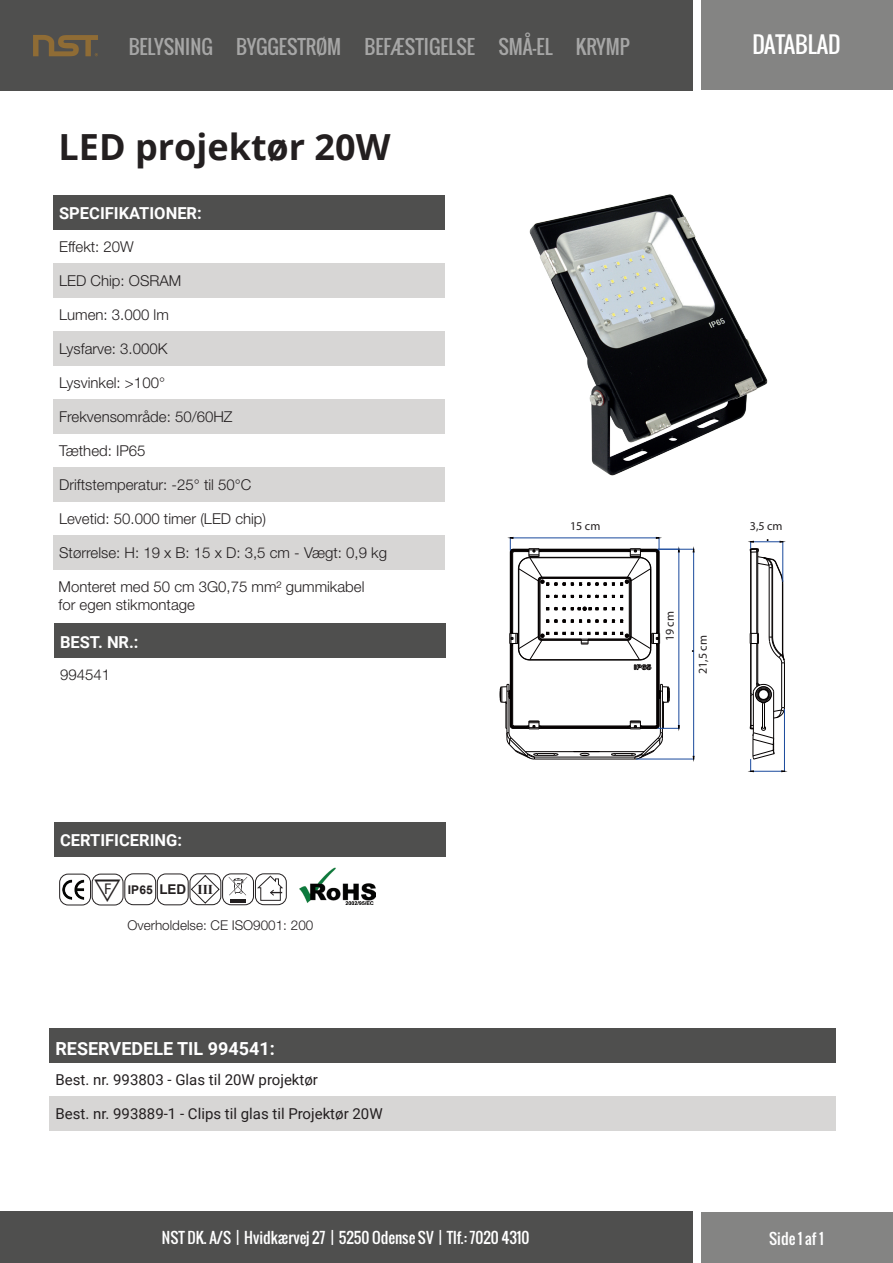
<style>
.page{position:relative;width:893px;height:1263px;background:#fff}
.page>*{position:absolute;margin:0;border:0;box-sizing:border-box;transform-origin:0 0}
.t1{font:700 36px "Open Sans";color:#231f20}
.t2{font:22.5px "Oswald";color:#fff}
.t3{font:19.5px "Oswald";color:#fff}
.t4{font:700 18px "Roboto";color:#fff}
.t5{font:700 16.5px "Roboto";color:#fff}
.Body_text{font:15.6px "Myriad Pro";color:#231f20}
.t6{font:300 15px/18px "Helvetica Neue LT Std";color:#231f20}
.t7{font:15px "Roboto";color:#231f20}
.t8{font:15px "Oswald";color:#fff}
.t9{font:300 13.5px "Helvetica Neue LT Std";color:#231f20}
.t10{font:700 13.5px "Arial";color:#231f20}
.t11{font:700 13.5px "Times New Roman";color:#231f20}
.t12{font:12px "Myriad Pro";color:#231f20}
.t13{font:700 12px "Arial";color:#231f20}
</style>
<div class="page">
<div style="left:53px;top:195px;width:392px;height:34px;background:#4f4f4e"></div>
<div style="left:53px;top:263px;width:392px;height:34px;background:#d7d6d5"></div>
<div style="left:53px;top:331px;width:392px;height:34px;background:#d7d6d5"></div>
<div style="left:53px;top:399px;width:392px;height:34px;background:#d7d6d5"></div>
<div style="left:53px;top:467px;width:392px;height:34px;background:#d7d6d5"></div>
<div style="left:53px;top:535px;width:392px;height:34px;background:#d7d6d5"></div>
<img style="left:300px;top:867px;width:75px;height:38px">
<img style="left:529px;top:194px;width:239px;height:282px">
<div style="left:92px;top:874px;width:31px;height:31px;border:1px solid #231f20;border-radius:9px"></div>
<div style="left:124px;top:873px;width:32px;height:32px;border:1px solid #231f20;border-radius:9px"></div>
<div style="left:157px;top:873px;width:32px;height:32px;border:1px solid #231f20;border-radius:9px"></div>
<div style="left:190px;top:873px;width:31px;height:32px;border:1px solid #231f20;border-radius:9px"></div>
<svg style="left:190px;top:874px;width:30px;height:30px"></svg>
<div style="left:222px;top:873px;width:32px;height:32px;border:1px solid #231f20;border-radius:9px"></div>
<hr style="left:231px;top:899px;width:15px;height:4px;background:#231f20">
<svg style="left:229px;top:877px;width:18px;height:18px"></svg>
<div style="left:255px;top:873px;width:32px;height:32px;border:1px solid #231f20;border-radius:9px"></div>
<svg style="left:257px;top:875px;width:26px;height:26px"></svg>
<div style="left:59px;top:874px;width:32px;height:31px;border:1px solid #231f20;border-radius:9px"></div>
<img style="left:60px;top:876px;width:29px;height:25px">
<svg style="left:546px;top:620px;width:36px;height:3px"></svg>
<svg style="left:546px;top:595px;width:36px;height:3px"></svg>
<svg style="left:588px;top:620px;width:35px;height:3px"></svg>
<svg style="left:588px;top:595px;width:35px;height:3px"></svg>
<hr style="left:534px;top:759px;width:101px;height:1px;background:#040000">
<hr style="left:534px;top:757px;width:101px;height:1px;background:#040000">
<hr style="left:525px;top:751px;width:119px;height:1px;background:#040000">
<hr style="left:510px;top:552px;width:1px;height:81px;background:#040000">
<hr style="left:510px;top:643px;width:1px;height:51px;background:#040000">
<hr style="left:511px;top:647px;width:1px;height:78px;background:#040000">
<hr style="left:511px;top:552px;width:1px;height:78px;background:#040000">
<hr style="left:512px;top:553px;width:1px;height:80px;background:#040000">
<hr style="left:512px;top:643px;width:1px;height:82px;background:#040000">
<hr style="left:539px;top:728px;width:91px;height:1px;background:#040000">
<hr style="left:543px;top:727px;width:84px;height:1px;background:#040000">
<hr style="left:539px;top:726px;width:91px;height:1px;background:#040000">
<hr style="left:518px;top:569px;width:1px;height:79px;background:#040000">
<hr style="left:519px;top:569px;width:1px;height:80px;background:#040000">
<hr style="left:538px;top:581px;width:1px;height:56px;background:#040000">
<hr style="left:539px;top:581px;width:1px;height:56px;background:#040000">
<hr style="left:540px;top:580px;width:1px;height:58px;background:#040000">
<hr style="left:629px;top:580px;width:1px;height:58px;background:#040000">
<hr style="left:630px;top:581px;width:1px;height:56px;background:#040000">
<hr style="left:631px;top:581px;width:1px;height:56px;background:#040000">
<hr style="left:650px;top:569px;width:1px;height:80px;background:#040000">
<hr style="left:651px;top:569px;width:1px;height:79px;background:#040000">
<hr style="left:656px;top:643px;width:1px;height:82px;background:#040000">
<hr style="left:656px;top:553px;width:1px;height:80px;background:#040000">
<hr style="left:657px;top:552px;width:1px;height:78px;background:#040000">
<hr style="left:657px;top:647px;width:1px;height:78px;background:#040000">
<hr style="left:658px;top:643px;width:1px;height:50px;background:#040000">
<hr style="left:658px;top:552px;width:1px;height:81px;background:#040000">
<hr style="left:659px;top:552px;width:1px;height:81px;background:#040000">
<hr style="left:659px;top:643px;width:1px;height:40px;background:#040000">
<hr style="left:542px;top:578px;width:85px;height:1px;background:#040000">
<hr style="left:542px;top:577px;width:85px;height:1px;background:#040000">
<hr style="left:530px;top:557px;width:109px;height:1px;background:#040000">
<hr style="left:543px;top:551px;width:84px;height:1px;background:#040000">
<hr style="left:543px;top:550px;width:84px;height:1px;background:#040000">
<hr style="left:539px;top:549px;width:91px;height:1px;background:#040000">
<hr style="left:750px;top:643px;width:1px;height:85px;background:#040000">
<hr style="left:750px;top:550px;width:1px;height:83px;background:#040000">
<hr style="left:751px;top:643px;width:1px;height:51px;background:#040000">
<hr style="left:751px;top:552px;width:1px;height:81px;background:#040000">
<hr style="left:757px;top:550px;width:1px;height:83px;background:#040000">
<hr style="left:757px;top:643px;width:1px;height:40px;background:#040000">
<hr style="left:756px;top:552px;width:1px;height:81px;background:#040000">
<hr style="left:756px;top:643px;width:1px;height:40px;background:#040000">
<hr style="left:769px;top:568px;width:1px;height:69px;background:#040000">
<hr style="left:772px;top:568px;width:1px;height:69px;background:#040000">
<hr style="left:781px;top:663px;width:1px;height:45px;background:#040000">
<hr style="left:782px;top:583px;width:1px;height:68px;background:#040000">
<hr style="left:784px;top:663px;width:1px;height:45px;background:#040000">
<svg style="left:750px;top:633px;width:9px;height:11px"></svg>
<svg style="left:769px;top:637px;width:16px;height:27px"></svg>
<svg style="left:546px;top:607px;width:77px;height:4px"></svg>
<svg style="left:509px;top:630px;width:151px;height:40px"></svg>
<svg style="left:500px;top:683px;width:58px;height:76px"></svg>
<hr style="left:513px;top:538px;width:143px;height:1px;background:#19499c">
<svg style="left:509px;top:537px;width:73px;height:49px"></svg>
<hr style="left:679px;top:552px;width:1px;height:174px;background:#19499c">
<svg style="left:588px;top:537px;width:92px;height:49px"></svg>
<svg style="left:611px;top:683px;width:69px;height:76px"></svg>
<hr style="left:636px;top:759px;width:58px;height:1px;background:#19499c">
<hr style="left:658px;top:549px;width:36px;height:1px;background:#19499c">
<hr style="left:693px;top:552px;width:1px;height:204px;background:#19499c">
<svg style="left:749px;top:539px;width:35px;height:45px"></svg>
<svg style="left:574px;top:752px;width:25px;height:4px"></svg>
<svg style="left:750px;top:683px;width:35px;height:89px"></svg>
<div style="left:54px;top:623px;width:392px;height:34px;background:#4f4f4e"></div>
<div style="left:54px;top:822px;width:392px;height:34px;background:#4f4f4e"></div>
<div style="left:50px;top:1028px;width:786px;height:34px;background:#4f4f4e"></div>
<div style="left:50px;top:1096px;width:786px;height:35px;background:#d7d6d5"></div>
<div style="left:0;top:0;width:692px;height:90px;background:#4f4f4e"></div>
<div style="left:701px;top:0;width:192px;height:90px;background:#848483"></div>
<svg style="left:33px;top:35px;width:65px;height:21px"></svg>
<div style="left:0;top:1212px;width:692px;height:51px;background:#4f4f4e"></div>
<div style="left:701px;top:1212px;width:192px;height:51px;background:#848483"></div>
<h3 class="t3" style="left:129px;top:32px;width:503px">BELYSNING BYGGESTRØM BEFÆSTIGELSE SMÅ-EL KRYMP</h3>
<p class="t2" style="left:752px;top:28px;width:90px">DATABLAD</p>
<p class="t1" style="left:58px;top:122px;width:334px">LED projektør 20W</p>
<p class="t5" style="left:59px;top:202px;width:144px">SPECIFIKATIONER:</p>
<p class="t6" style="left:59px;top:237px;width:76px">Effekt: 20W</p>
<p class="t6" style="left:59px;top:271px;width:124px">LED Chip: OSRAM</p>
<p class="t6" style="left:59px;top:305px;width:111px">Lumen: 3.000 lm</p>
<p class="t6" style="left:59px;top:339px;width:110px">Lysfarve: 3.000K</p>
<p class="t6" style="left:59px;top:373px;width:107px">Lysvinkel: &gt;100°</p>
<p class="t6" style="left:59px;top:407px;width:175px">Frekvensområde: 50/60HZ</p>
<p class="t6" style="left:59px;top:441px;width:88px">Tæthed: IP65</p>
<p class="t6" style="left:59px;top:475px;width:194px">Driftstemperatur: -25° til 50°C</p>
<p class="t6" style="left:59px;top:509px;width:209px">Levetid: 50.000 timer (LED chip)</p>
<p class="t6" style="left:59px;top:543px;width:329px">Størrelse: H: 19 x B: 15 x D: 3,5 cm - Vægt: 0,9 kg</p>
<p class="t6" style="left:58px;top:578px;width:307px">Monteret med 50 cm 3G0,75 mm² gummikabel for egen stikmontage</p>
<p class="t5" style="left:60px;top:630px;width:80px">BEST. NR.:</p>
<p class="t6" style="left:60px;top:665px;width:52px">994541</p>
<p class="t5" style="left:60px;top:829px;width:124px">CERTIFICERING:</p>
<p class="Body_text" style="left:104px;top:879px;width:9px">F</p>
<p class="t13" style="left:128px;top:882px;width:26px">IP65</p>
<p class="t10" style="left:159px;top:880px;width:28px">LED</p>
<p class="t11" style="left:197px;top:879px;width:17px">III</p>
<p class="t9" style="left:127px;top:917px;width:187px">Overholdelse: CE ISO9001: 200</p>
<p class="t4" style="left:56px;top:1036px;width:221px">RESERVEDELE TIL 994541:</p>
<p class="t7" style="left:56px;top:1069px;width:264px">Best. nr. 993803 - Glas til 20W projektør</p>
<p class="t7" style="left:56px;top:1103px;width:329px">Best. nr. 993889-1 - Clips til glas til Projektør 20W</p>
<p class="t12" style="left:570px;top:519px;width:32px">15 cm</p>
<p class="t12" style="left:662px;top:641px;width:32px;rotate:-90deg">19 cm</p>
<p class="t12" style="left:695px;top:674px;width:40px;rotate:-90deg">21,5 cm</p>
<p class="t12" style="left:750px;top:518px;width:34px">3,5 cm</p>
<p class="t8" style="left:162px;top:1226px;width:369px">NST DK. A/S | Hvidkærvej 27 | 5250 Odense SV | Tlf.: 7020 4310</p>
<p class="t8" style="left:769px;top:1227px;width:56px">Side 1 af 1</p>
</div>
